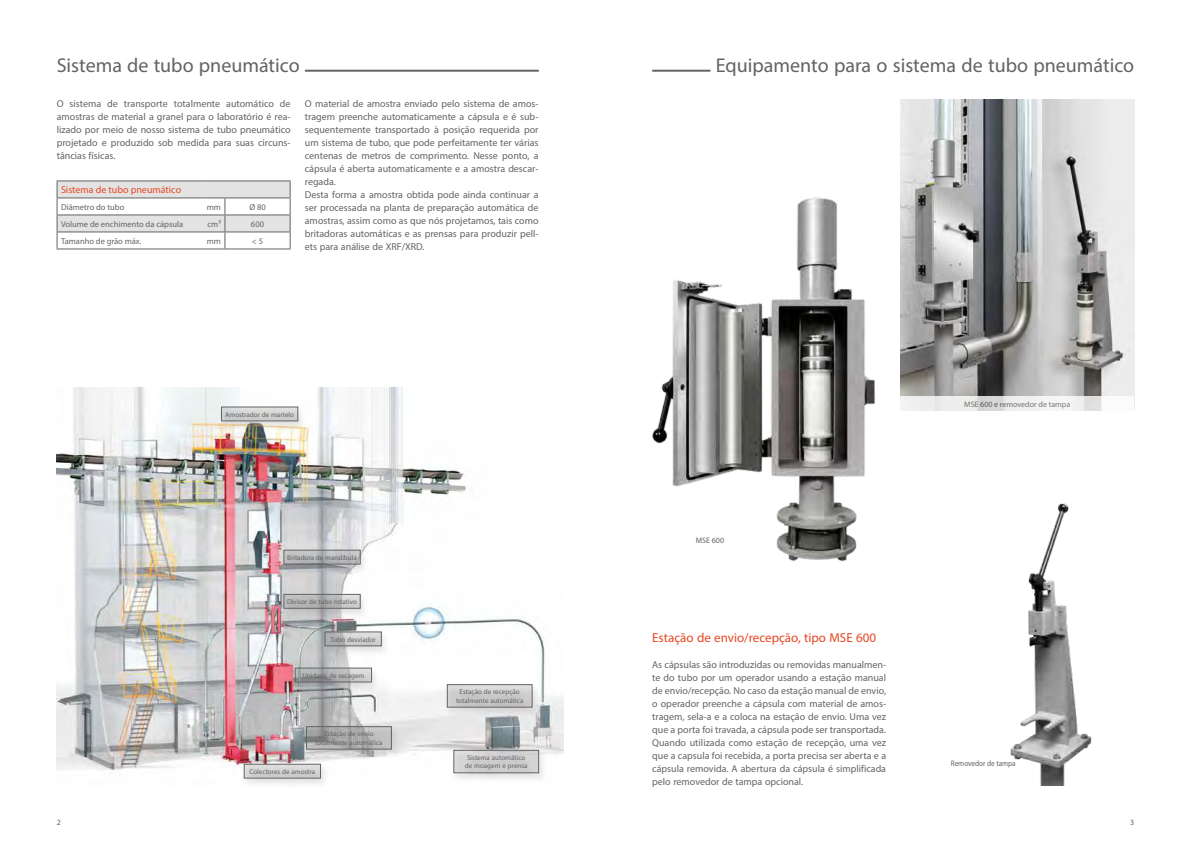
<style>
.page{position:relative;width:1191px;height:842px;background:#fff}
.page>*{position:absolute;margin:0;border:0;box-sizing:border-box;transform-origin:0 0}
.t1{font:20px "Myriad Pro";color:#646363}
.t2{font:13px "Myriad Pro";color:#e84621}
.t3{font:10px/13px "Myriad Pro";color:#646363;text-align:justify}
.t4{font:10px "Myriad Pro";color:#e84621}
.t5{font:8.5px "Myriad Pro";color:#646363}
.t6{font:8px "Myriad Pro";color:#646363}
.t7{font:8px "Myriad Pro";color:#646363;scale:.9 1}
.t8{font:7px/8.4px "Myriad Pro";color:#646363;text-align:center}
</style>
<div class="page">
<img style="left:1010px;top:503px;width:82px;height:282px">
<img style="left:57px;top:388px;width:507px;height:382px">
<img style="left:900px;top:99px;width:234px;height:298px">
<img style="left:652px;top:186px;width:269px;height:376px">
<hr style="left:305px;top:70px;width:234px;height:2px;background:#646363">
<svg style="left:57px;top:180px;width:234px;height:69px"></svg>
<hr style="left:225px;top:197px;width:66px;height:1px;background:#646363">
<hr style="left:652px;top:70px;width:58px;height:2px;background:#646363">
<div style="left:219px;top:406px;width:87px;height:25px;background:#646363;opacity:.5"></div>
<div style="left:221px;top:407px;width:77px;height:14px;background:#d2d3d2"></div>
<div style="left:221px;top:407px;width:77px;height:14px;border:1px solid #646363"></div>
<div style="left:281px;top:549px;width:87px;height:26px;background:#646363;opacity:.5"></div>
<svg style="left:286px;top:552px;width:72px;height:10px"></svg>
<div style="left:284px;top:550px;width:76px;height:14px;border:1px solid #646363"></div>
<div style="left:281px;top:594px;width:87px;height:25px;background:#646363;opacity:.5"></div>
<svg style="left:286px;top:596px;width:72px;height:10px"></svg>
<div style="left:284px;top:594px;width:76px;height:14px;border:1px solid #646363"></div>
<div style="left:292px;top:667px;width:88px;height:25px;background:#646363;opacity:.5"></div>
<svg style="left:297px;top:670px;width:73px;height:10px"></svg>
<div style="left:295px;top:668px;width:77px;height:14px;border:1px solid #646363"></div>
<div style="left:304px;top:726px;width:96px;height:34px;background:#646363;opacity:.5"></div>
<svg style="left:308px;top:728px;width:81px;height:19px;background:#aaa"></svg>
<div style="left:306px;top:726px;width:85px;height:23px;border:1px solid #646363"></div>
<div style="left:241px;top:763px;width:88px;height:26px;background:#646363;opacity:.5"></div>
<div style="left:244px;top:764px;width:76px;height:14px;background:#d4d5d5"></div>
<div style="left:244px;top:764px;width:77px;height:14px;border:1px solid #646363"></div>
<div style="left:444px;top:684px;width:96px;height:34px;background:#646363;opacity:.5"></div>
<svg style="left:449px;top:686px;width:81px;height:19px;background:#cdcdcd"></svg>
<div style="left:447px;top:684px;width:85px;height:23px;border:1px solid #646363"></div>
<div style="left:451px;top:750px;width:96px;height:33px;background:#646363;opacity:.5"></div>
<div style="left:454px;top:750px;width:84px;height:23px;background:#cfcfcf"></div>
<div style="left:454px;top:750px;width:85px;height:23px;border:1px solid #646363"></div>
<div style="left:322px;top:631px;width:68px;height:25px;background:#646363;opacity:.5"></div>
<svg style="left:327px;top:634px;width:52px;height:10px"></svg>
<div style="left:325px;top:632px;width:56px;height:14px;border:1px solid #646363"></div>
<svg style="left:900px;top:397px;width:202px;height:14px;fill:#eeeeed"></svg>
<h1 class="t1" style="left:57px;top:53px;width:244px">Sistema de tubo pneumático</h1>
<p class="t3" style="left:57px;top:97px;width:235px">O sistema de transporte totalmente automático de amostras de material a granel para o laboratório é rea&shy;lizado por meio de nosso sistema de tubo pneumático projetado e produzido sob medida para suas circuns&shy;tâncias físicas.</p>
<p class="t4" style="left:61px;top:184px;width:122px">Sistema de tubo pneumático</p>
<p class="t5" style="left:61px;top:202px;width:65px">Diâmetro do tubo</p>
<p class="t5" style="left:207px;top:202px;width:16px">mm</p>
<p class="t5" style="left:249px;top:202px;width:18px">Ø 80</p>
<p class="t5" style="left:61px;top:219px;width:124px">Volume de enchimento da cápsula</p>
<p class="t5" style="left:207px;top:219px;width:15px">cm³</p>
<p class="t5" style="left:251px;top:219px;width:15px">600</p>
<p class="t5" style="left:61px;top:236px;width:82px">Tamanho de grão máx.</p>
<p class="t5" style="left:207px;top:236px;width:16px">mm</p>
<p class="t5" style="left:252px;top:236px;width:13px">&lt; 5</p>
<p class="t3" style="left:305px;top:97px;width:235px;text-align:left">O material de amostra enviado pelo sistema de amos&shy;tragem preenche automaticamente a cápsula e é sub&shy;sequentemente transportado à posição requerida por um sistema de tubo, que pode perfeitamente ter várias centenas de metros de comprimento. Nesse ponto, a cápsula é aberta automaticamente e a amostra descar&shy;regada.<br>Desta forma a amostra obtida pode ainda continuar a ser processada na planta de preparação automática de amostras, assim como as que nós projetamos, tais como britadoras automáticas e as prensas para produzir pell&shy;ets para análise de XRF/XRD.</p>
<p class="t8" style="left:225px;top:410px;width:70px">Amostrador de martelo</p>
<p class="t8" style="left:287px;top:553px;width:71px">Britadora de mandíbula</p>
<p class="t8" style="left:287px;top:597px;width:72px">Divisor de tubo rotativo</p>
<p class="t8" style="left:330px;top:635px;width:47px">Tubo desviador</p>
<p class="t8" style="left:302px;top:671px;width:64px">Unidade de secagem</p>
<p class="t8" style="left:315px;top:730px;width:69px">Estação de envio totalmente automática</p>
<p class="t8" style="left:249px;top:767px;width:67px">Colectores de amostra</p>
<p class="t8" style="left:456px;top:688px;width:69px">Estação de recepção totalmente automática</p>
<p class="t8" style="left:465px;top:753px;width:64px">Sistema automático de moagem e prensa</p>
<h1 class="t1" style="left:716px;top:53px;width:420px">Equipamento para o sistema de tubo pneumático</h1>
<p class="t6" style="left:696px;top:535px;width:30px">MSE 600</p>
<h2 class="t2" style="left:652px;top:630px;width:225px">Estação de envio/recepção, tipo MSE 600</h2>
<p class="t3" style="left:652px;top:658px;width:235px">As cápsulas são introduzidas ou removidas manualmen&shy;te do tubo por um operador usando a estação manual de envio/recepção. No caso da estação manual de envio, o operador preenche a cápsula com material de amos&shy;tragem, sela-a e a coloca na estação de envio. Uma vez que a porta foi travada, a cápsula pode ser transportada.<br>Quando utilizada como estação de recepção, uma vez que a capsula foi recebida, a porta precisa ser aberta e a cápsula removida. A abertura da cápsula é simplificada pelo removedor de tampa opcional.</p>
<p class="t6" style="left:964px;top:399px;width:108px">MSE 600 e removedor de tampa</p>
<p class="t7" style="left:950px;top:759px;width:74px">Removedor de tampa</p>
<p class="t6" style="left:57px;top:817px;width:6px">2</p>
<p class="t6" style="left:1130px;top:817px;width:6px">3</p>
</div>
